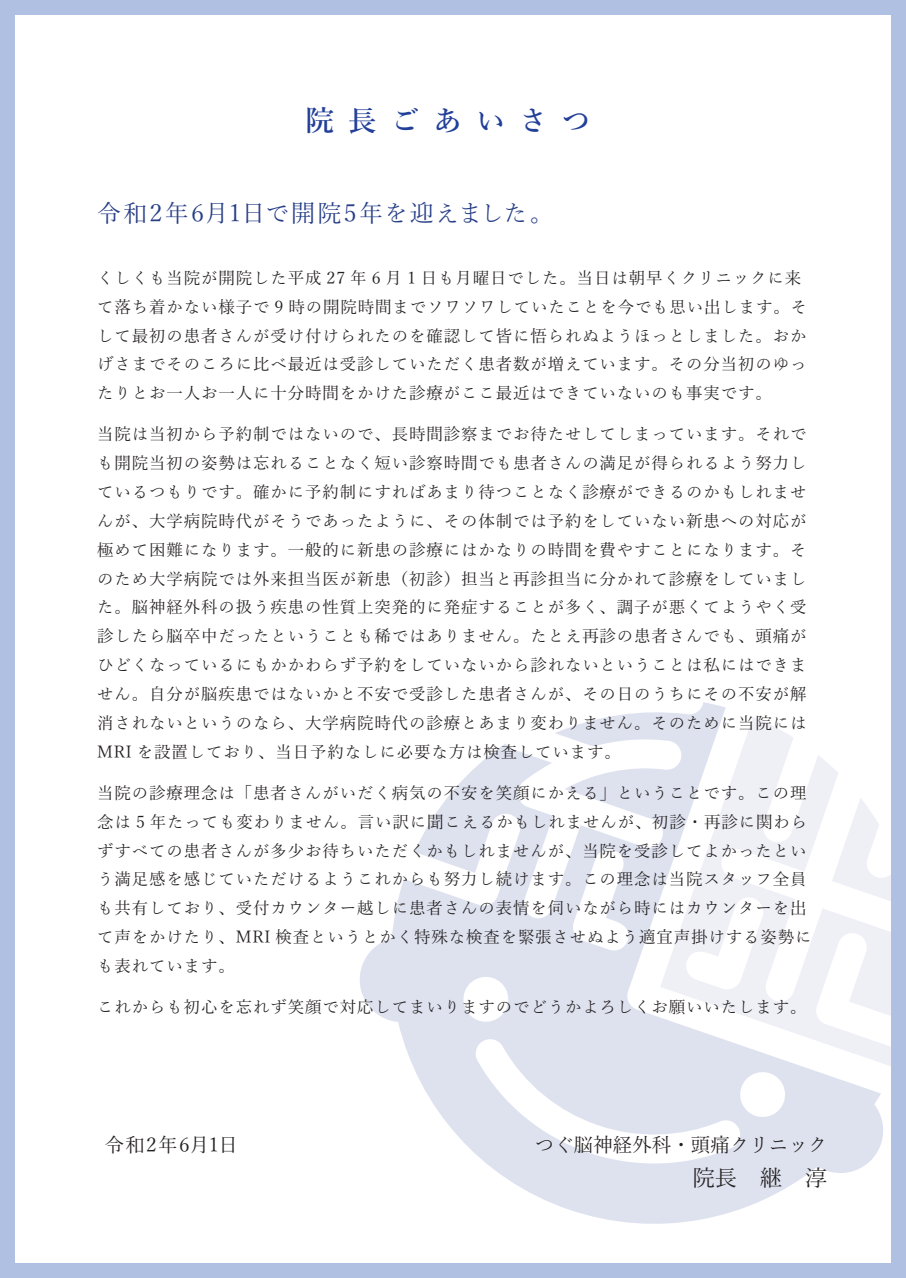
<style>
.page{position:relative;width:906px;height:1278px;background:#fff}
.page>*{position:absolute;margin:0;border:0;box-sizing:border-box;transform-origin:0 0}
.t1{font:600 28.5px "Yu Mincho";letter-spacing:.5em;color:#223f99}
.t2{font:24px "Yu Mincho";letter-spacing:.065em;color:#273e87}
.t3{font:22.5px "Yu Mincho";color:#231f20}
.t4{font:19.5px "Yu Mincho";color:#231f20}
.t5{font:19.5px "Yu Mincho";letter-spacing:.065em;color:#231f20}
.t6{font:16.5px/28.8px "Yu Mincho";letter-spacing:.05em;color:#231f20}
</style>
<div class="page">
<svg style="left:886px;top:875px;width:4px;height:26px"></svg>
<svg style="left:360px;top:702px;width:526px;height:522px"></svg>
<div style="left:0;top:0;width:906px;height:1278px;border:15px solid #afc0e2"></div>
<h1 class="t1" style="left:305px;top:104px;width:286px">院長ごあいさつ</h1>
<h2 class="t2" style="left:97px;top:191px;width:458px">令和2年6月1日で開院5年を迎えました。</h2>
<p class="t6" style="left:97px;top:262px;width:712px">くしくも当院が開院した平成 27 年 6 月 1 日も月曜日でした。当日は朝早くクリニックに来て落ち着かない様子で 9 時の開院時間までソワソワしていたことを今でも思い出します。そして最初の患者さんが受け付けられたのを確認して皆に悟られぬようほっとしました。おかげさまでそのころに比べ最近は受診していただく患者数が増えています。その分当初のゆったりとお一人お一人に十分時間をかけた診療がここ最近はできていないのも事実です。</p>
<p class="t6" style="left:97px;top:418px;width:711px;text-align:justify">当院は当初から予約制ではないので、長時間診察までお待たせしてしまっています。それでも開院当初の姿勢は忘れることなく短い診察時間でも患者さんの満足が得られるよう努力しているつもりです。確かに予約制にすればあまり待つことなく診療ができるのかもしれませんが、大学病院時代がそうであったように、その体制では予約をしていない新患への対応が極めて困難になります。一般的に新患の診療にはかなりの時間を費やすことになります。そのため大学病院では外来担当医が新患（初診）担当と再診担当に分かれて診療をしていました。脳神経外科の扱う疾患の性質上突発的に発症することが多く、調子が悪くてようやく受診したら脳卒中だったということも稀ではありません。たとえ再診の患者さんでも、頭痛がひどくなっているにもかかわらず予約をしていないから診れないということは私にはできません。自分が脳疾患ではないかと不安で受診した患者さんが、その日のうちにその不安が解消されないというのなら、大学病院時代の診療とあまり変わりません。そのために当院にはMRI を設置しており、当日予約なしに必要な方は検査しています。</p>
<p class="t6" style="left:97px;top:777px;width:716px">当院の診療理念は「患者さんがいだく病気の不安を笑顔にかえる」ということです。この理念は 5 年たっても変わりません。言い訳に聞こえるかもしれませんが、初診・再診に関わらずすべての患者さんが多少お待ちいただくかもしれませんが、当院を受診してよかったという満足感を感じていただけるようこれからも努力し続けます。この理念は当院スタッフ全員も共有しており、受付カウンター越しに患者さんの表情を伺いながら時にはカウンターを出て声をかけたり、MRI 検査というとかく特殊な検査を緊張させぬよう適宜声掛けする姿勢にも表れています。</p>
<p class="t6" style="left:97px;top:991px;width:711px">これからも初心を忘れず笑顔で対応してまいりますのでどうかよろしくお願いいたします。</p>
<p class="t5" style="left:105px;top:1126px;width:135px">令和2年6月1日</p>
<p class="t4" style="left:535px;top:1126px;width:294px">つぐ脳神経外科・頭痛クリニック</p>
<h3 class="t3" style="left:692px;top:1157px;width:136px">院長　継　淳</h3>
</div>
